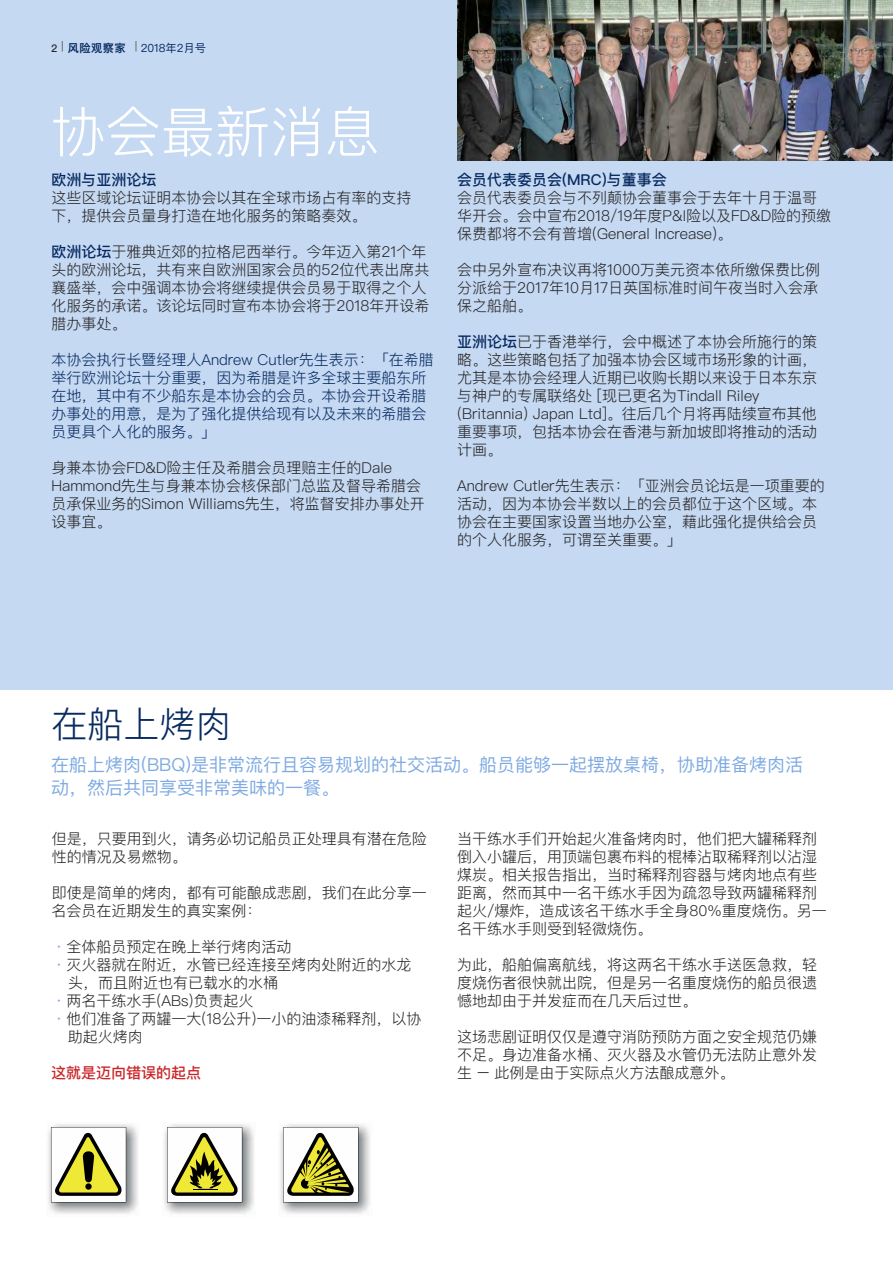
<style>
.page{position:relative;width:893px;height:1263px;background:#fff}
.page>*{position:absolute;margin:0;border:0;box-sizing:border-box;transform-origin:0 0}
.t1{font:300 54.75px "Ping Fang SC";color:#fff}
.t2{font:300 36px "Ping Fang SC";color:#082a61}
.t3{font:18px/22.5px "Ping Fang SC";color:#7faae2}
.t4{font:300 15px/18px "Ping Fang SC";color:#272526}
.t5{font:300 15px/18px "Ping Fang SC";color:#082a61}
.t6{font:500 15px "Ping Fang SC";color:#082a61}
.t7{font:500 15px "Ping Fang SC";letter-spacing:-.005em;color:#cb262a}
.t8{font:11.25px "Ping Fang SC";color:#082a61}
.s1{font-weight:500;font-size:10.5px;color:#272526}
.s2{font-weight:300;font-size:10.5px;color:#272526}
.s3{font-weight:600}
.s4{font-weight:500;color:#082a61}
.s5{color:#7faae2}
</style>
<div class="page">
<img style="left:48px;top:1124px;width:90px;height:90px">
<svg style="left:51px;top:1127px;width:75px;height:75px"></svg>
<img style="left:280px;top:1124px;width:90px;height:90px">
<svg style="left:283px;top:1127px;width:75px;height:75px"></svg>
<img style="left:164px;top:1124px;width:90px;height:90px">
<svg style="left:167px;top:1127px;width:75px;height:75px"></svg>
<div style="left:0;top:0;width:893px;height:690px;background:#c5d9f2"></div>
<img style="left:457px;top:0;width:436px;height:160px">
<p class="t8" style="left:51px;top:41px;width:156px"><span class="s1">2</span> <span class="s2">|</span> <span class="s3">风险观察家</span> <span class="s2">|</span> 2018年2月号</p>
<h1 class="t1" style="left:51px;top:98px;width:330px">协会最新消息</h1>
<p class="t6" style="left:51px;top:171px;width:107px">欧洲与亚洲论坛</p>
<p class="t4" style="left:51px;top:189px;width:362px">这些区域论坛证明本协会以其在全球市场占有率的支持下，提供会员量身打造在地化服务的策略奏效。</p>
<p class="t4" style="left:51px;top:243px;width:380px"><span class="s4">欧洲论坛</span>于雅典近郊的拉格尼西举行。今年迈入第21个年头的欧洲论坛，共有来自欧洲国家会员的52位代表出席共襄盛举，会中强调本协会将继续提供会员易于取得之个人化服务的承诺。该论坛同时宣布本协会将于2018年开设希腊办事处。</p>
<p class="t5" style="left:51px;top:351px;width:384px">本协会执行长暨经理人Andrew Cutler先生表示：「在希腊举行欧洲论坛十分重要，因为希腊是许多全球主要船东所在地，其中有不少船东是本协会的会员。本协会开设希腊办事处的用意，是为了强化提供给现有以及未来的希腊会员更具个人化的服务。」</p>
<p class="t4" style="left:51px;top:459px;width:375px">身兼本协会FD&amp;D险主任及希腊会员理赔主任的Dale<br>Hammond先生与身兼本协会核保部门总监及督导希腊会员承保业务的Simon Williams先生，将监督安排办事处开设事宜。</p>
<p class="t6" style="left:457px;top:171px;width:211px">会员代表委员会(MRC)与董事会</p>
<p class="t4" style="left:457px;top:189px;width:376px">会员代表委员会与不列颠协会董事会于去年十月于温哥华开会。会中宣布2018/19年度P&amp;I险以及FD&amp;D险的预缴保费都将不会有普增(General Increase)。</p>
<p class="t4" style="left:457px;top:261px;width:364px">会中另外宣布决议再将1000万美元资本依所缴保费比例分派给于2017年10月17日英国标准时间午夜当时入会承保之船舶。</p>
<p class="t4" style="left:457px;top:333px;width:361px"><span class="s4">亚洲论坛</span>已于香港举行，会中概述了本协会所施行的策略。这些策略包括了加强本协会区域市场形象的计画，尤其是本协会经理人近期已收购长期以来设于日本东京与神户的专属联络处 [现已更名为Tindall Riley (Britannia) Japan Ltd]。往后几个月将再陆续宣布其他重要事项，包括本协会在香港与新加坡即将推动的活动计画。</p>
<p class="t4" style="left:457px;top:477px;width:369px">Andrew Cutler先生表示：「亚洲会员论坛是一项重要的活动，因为本协会半数以上的会员都位于这个区域。本协会在主要国家设置当地办公室，藉此强化提供给会员的个人化服务，可谓至关重要。」</p>
<h2 class="t2" style="left:51px;top:702px;width:181px">在船上烤肉</h2>
<p class="t3" style="left:51px;top:753px;width:754px">在船上烤肉(BBQ)是非常流行且容易规划的社交活动。船员能够一起摆放桌椅，协助准备烤肉活动，然后共同享受非常美味的一餐。</p>
<p class="t4" style="left:52px;top:829px;width:377px">但是，只要用到火，请务必切记船员正处理具有潜在危险性的情况及易燃物。</p>
<p class="t4" style="left:52px;top:883px;width:377px">即使是简单的烤肉，都有可能酿成悲剧，我们在此分享一名会员在近期发生的真实案例：</p>
<p class="t4" style="left:52px;top:937px;width:242px"><span class="s5">・</span>全体船员预定在晚上举行烤肉活动</p>
<p class="t4" style="left:52px;top:955px;width:362px"><span class="s5">・</span>灭火器就在附近，水管已经连接至烤肉处附近的水龙</p>
<p class="t4" style="left:68px;top:973px;width:212px">头，而且附近也有已载水的水桶</p>
<p class="t4" style="left:51px;top:991px;width:204px"><span class="s5">・</span>两名干练水手(ABs)负责起火</p>
<p class="t4" style="left:51px;top:1009px;width:371px"><span class="s5">・</span>他们准备了两罐一大(18公升)一小的油漆稀释剂，以协</p>
<p class="t4" style="left:68px;top:1027px;width:77px">助起火烤肉</p>
<p class="t7" style="left:51px;top:1063px;width:152px">这就是迈向错误的起点</p>
<p class="t4" style="left:457px;top:829px;width:371px">当干练水手们开始起火准备烤肉时，他们把大罐稀释剂倒入小罐后，用顶端包裹布料的棍棒沾取稀释剂以沾湿煤炭。相关报告指出，当时稀释剂容器与烤肉地点有些距离，然而其中一名干练水手因为疏忽导致两罐稀释剂起火/爆炸，造成该名干练水手全身80%重度烧伤。另一名干练水手则受到轻微烧伤。</p>
<p class="t4" style="left:457px;top:955px;width:361px;text-align:justify">为此，船舶偏离航线，将这两名干练水手送医急救，轻度烧伤者很快就出院，但是另一名重度烧伤的船员很遗憾地却由于并发症而在几天后过世。</p>
<p class="t4" style="left:457px;top:1027px;width:361px;text-align:justify">这场悲剧证明仅仅是遵守消防预防方面之安全规范仍嫌不足。身边准备水桶、灭火器及水管仍无法防止意外发生 – 此例是由于实际点火方法酿成意外。</p>
</div>
